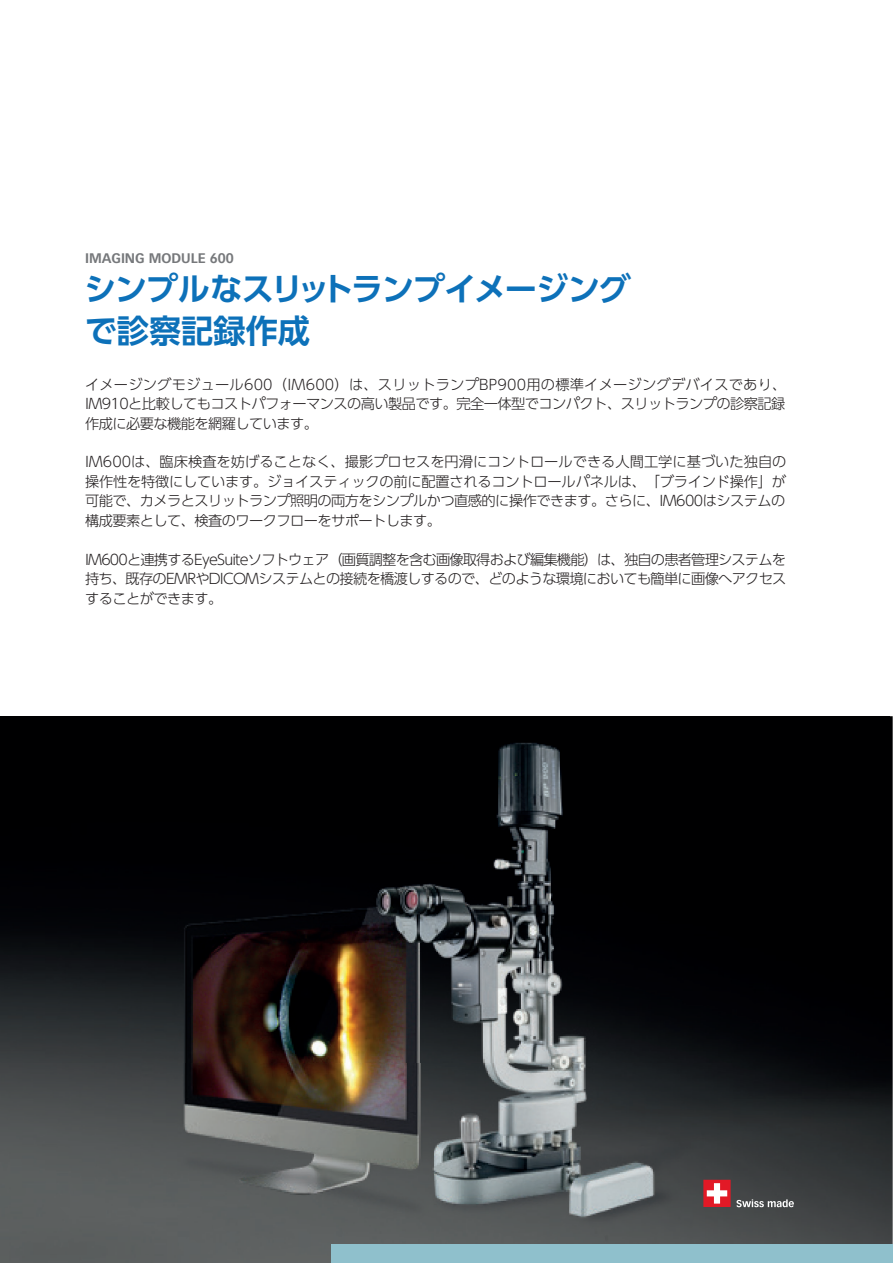
<style>
.page{position:relative;width:893px;height:1263px;background:#fff}
.page>*{position:absolute;margin:0;border:0;box-sizing:border-box;transform-origin:0 0}
.t1{font:32.25px/42px "UD Shin Go Pro De Bold 90 msp RKSJ H";letter-spacing:-.03em;color:#0d71b9}
.t2{font:14.25px/19.5px "UD Shin Go Pro Light 90 msp RKSJ H";letter-spacing:-.04em;color:#231f20;text-align:justify}
.t3{font:700 13.5px "Vectora Com";color:#76787b}
</style>
<div class="page">
<img style="left:0;top:716px;width:889px;height:547px">
<svg style="left:703px;top:1180px;width:91px;height:27px;background:#81585b"></svg>
<div style="left:331px;top:1244px;width:562px;height:19px;background:#8fc0cc"></div>
<p class="t3" style="left:85px;top:250px;width:150px">IMAGING MODULE 600</p>
<h1 class="t1" style="left:84px;top:272px;width:548px">シンプルなスリットランプイメージングで診察記録作成</h1>
<p class="t2" style="left:85px;top:376px;width:703px">イメージングモジュール600（IM600）は、スリットランプBP900用の標準イメージングデバイスであり、IM910と比較してもコストパフォーマンスの高い製品です。完全一体型でコンパクト、スリットランプの診察記録作成に必要な機能を網羅しています。</p>
<p class="t2" style="left:85px;top:454px;width:703px">IM600は、臨床検査を妨げることなく、撮影プロセスを円滑にコントロールできる人間工学に基づいた独自の操作性を特徴にしています。ジョイスティックの前に配置されるコントロールパネルは、「ブラインド操作」が可能で、カメラとスリットランプ照明の両方をシンプルかつ直感的に操作できます。さらに、IM600はシステムの構成要素として、検査のワークフローをサポートします。</p>
<p class="t2" style="left:85px;top:552px;width:703px">IM600と連携するEyeSuiteソフトウェア（画質調整を含む画像取得および編集機能）は、独自の患者管理システムを持ち、既存のEMRやDICOMシステムとの接続を橋渡しするので、どのような環境においても簡単に画像へアクセスすることができます。</p>
</div>
